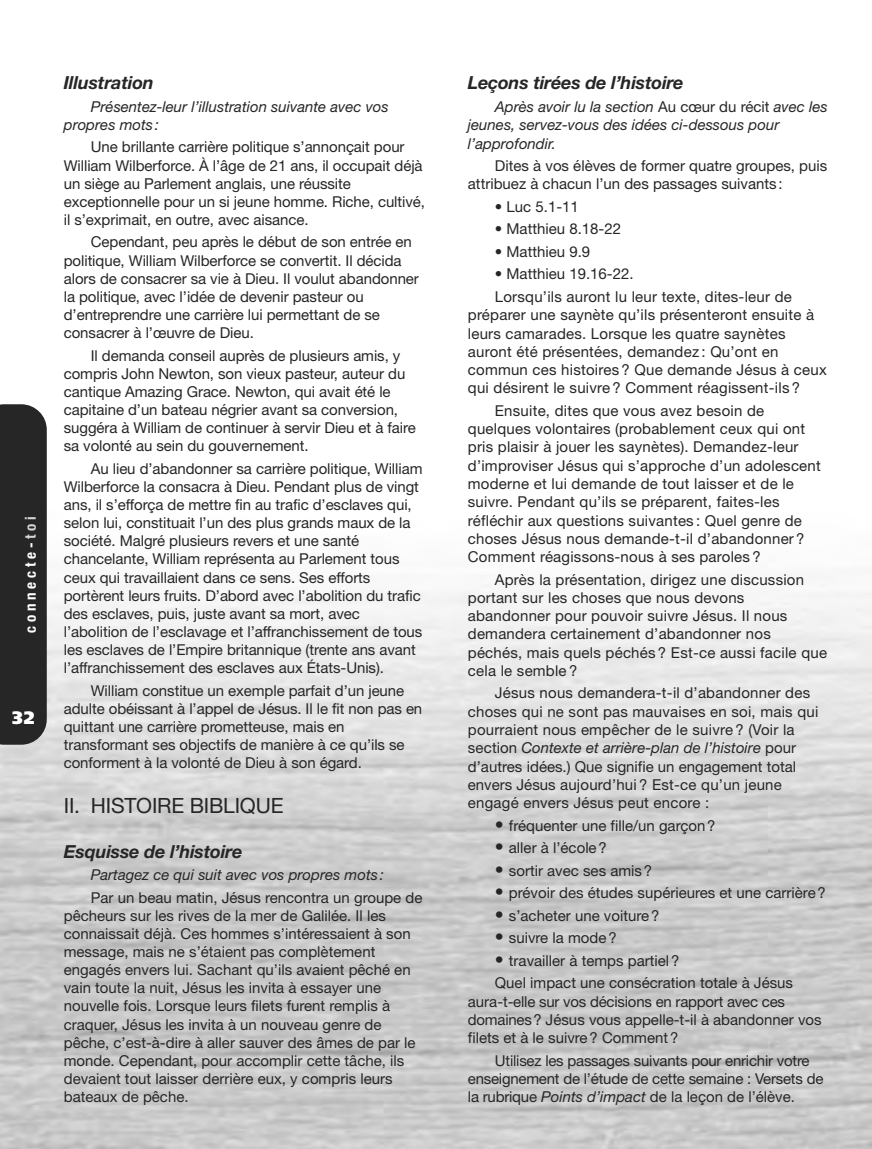
<style>
.page{position:relative;width:872px;height:1149px;background:#fff}
.page>*{position:absolute;margin:0;border:0;box-sizing:border-box;transform-origin:0 0}
.t1{font:21px "Helvetica Neue LT Std";letter-spacing:-.01em;color:#272627}
.t2{font:italic 700 18px "Helvetica Neue LT Std";letter-spacing:-.01em;color:#272627}
.t3{font:900 18px "Frutiger";color:#fff}
.t4{font:15px/18.1px "Helvetica Neue LT Std";color:#272627}
.t5{font:italic 15px/18.3px "Helvetica Neue LT Std";color:#272627}
.t6{font:700 condensed 15px "Helvetica Neue";letter-spacing:.25em;color:#fff}
.s1{color:#d4d4d4}
.s2{font-style:normal}
.s3{font-style:italic}
.s4{font-size:18px}
</style>
<div class="page">
<img style="left:0;top:575px;width:872px;height:573px">
<div style="left:0;top:404px;width:47px;height:340px;background:#272627"></div>
<p class="t6" style="left:21px;top:632px;width:118px;rotate:-90deg">connecte-<span class="s1">toi</span></p>
<p class="t3" style="left:12px;top:710px;width:24px">32</p>
<p class="t2" style="left:64px;top:77px;width:91px">Illustration</p>
<p class="t5" style="left:64px;top:99px;width:326px;text-indent:27px">Présentez-leur l’illustration suivante avec vos propres mots :</p>
<p class="t4" style="left:64px;top:139px;width:363px;text-indent:27px">Une brillante carrière politique s’annonçait pour William Wilberforce. À l’âge de 21 ans, il occupait déjà un siège au Parlement anglais, une réussite exceptionnelle pour un si jeune homme. Riche, cultivé, il s’exprimait, en outre, avec aisance.</p>
<p class="t4" style="left:64px;top:234px;width:356px;text-indent:27px">Cependant, peu après le début de son entrée en politique, William Wilberforce se convertit. Il décida alors de consacrer sa vie à Dieu. Il voulut abandonner la politique, avec l’idée de devenir pasteur ou d’entreprendre une carrière lui permettant de se consacrer à l’œuvre de Dieu.</p>
<p class="t4" style="left:64px;top:347px;width:353px;text-indent:27px">Il demanda conseil auprès de plusieurs amis, y compris John Newton, son vieux pasteur, auteur du cantique Amazing Grace. Newton, qui avait été le capitaine d’un bateau négrier avant sa conversion, suggéra à William de continuer à servir Dieu et à faire sa volonté au sein du gouvernement.</p>
<p class="t4" style="left:64px;top:460px;width:360px;text-indent:27px">Au lieu d’abandonner sa carrière politique, William Wilberforce la consacra à Dieu. Pendant plus de vingt ans, il s’efforça de mettre fin au trafic d’esclaves qui, selon lui, constituait l’un des plus grands maux de la société. Malgré plusieurs revers et une santé chancelante, William représenta au Parlement tous ceux qui travaillaient dans ce sens. Ses efforts portèrent leurs fruits. D’abord avec l’abolition du trafic des esclaves, puis, juste avant sa mort, avec l’abolition de l’esclavage et l’affranchissement de tous les esclaves de l’Empire britannique (trente ans avant l’affranchissement des esclaves aux États-Unis).</p>
<p class="t4" style="left:64px;top:682px;width:360px;text-indent:27px">William constitue un exemple parfait d’un jeune adulte obéissant à l’appel de Jésus. Il le fit non pas en quittant une carrière prometteuse, mais en transformant ses objectifs de manière à ce qu’ils se conforment à la volonté de Dieu à son égard.</p>
<h1 class="t1" style="left:64px;top:797px;width:221px">II. HISTOIRE BIBLIQUE</h1>
<p class="t2" style="left:64px;top:844px;width:180px">Esquisse de l’histoire</p>
<p class="t5" style="left:91px;top:866px;width:295px">Partagez ce qui suit avec vos propres mots :</p>
<p class="t4" style="left:64px;top:889px;width:360px;text-indent:27px">Par un beau matin, Jésus rencontra un groupe de pêcheurs sur les rives de la mer de Galilée. Il les connaissait déjà. Ces hommes s’intéressaient à son message, mais ne s’étaient pas complètement engagés envers lui. Sachant qu’ils avaient pêché en vain toute la nuit, Jésus les invita à essayer une nouvelle fois. Lorsque leurs filets furent remplis à craquer, Jésus les invita à un nouveau genre de pêche, c’est-à-dire à aller sauver des âmes de par le monde. Cependant, pour accomplir cette tâche, ils devaient tout laisser derrière eux, y compris leurs bateaux de pêche.</p>
<p class="t2" style="left:468px;top:77px;width:217px">Leçons tirées de l’histoire</p>
<p class="t5" style="left:468px;top:99px;width:361px;text-indent:27px">Après avoir lu la section <span class="s2">Au cœur du récit</span> avec les jeunes, servez-vous des idées ci-dessous pour l’approfondir.</p>
<p class="t4" style="left:468px;top:158px;width:361px;text-indent:27px">Dites à vos élèves de former quatre groupes, puis attribuez à chacun l’un des passages suivants :</p>
<p class="t4" style="left:495px;top:199px;width:85px">• Luc 5.1-11</p>
<p class="t4" style="left:495px;top:221px;width:128px">• Matthieu 8.18-22</p>
<p class="t4" style="left:495px;top:244px;width:97px">• Matthieu 9.9</p>
<p class="t4" style="left:495px;top:264px;width:298px;line-height:22.5px">• Matthieu 19.16-22.<br>Lorsqu’ils auront lu leur texte, dites-leur de</p>
<p class="t4" style="left:468px;top:307px;width:360px">préparer une saynète qu’ils présenteront ensuite à leurs camarades. Lorsque les quatre saynètes auront été présentées, demandez : Qu’ont en commun ces histoires ? Que demande Jésus à ceux qui désirent le suivre ? Comment réagissent-ils ?</p>
<p class="t4" style="left:468px;top:403px;width:354px;text-indent:27px">Ensuite, dites que vous avez besoin de quelques volontaires (probablement ceux qui ont pris plaisir à jouer les saynètes). Demandez-leur d’improviser Jésus qui s’approche d’un adolescent moderne et lui demande de tout laisser et de le suivre. Pendant qu’ils se préparent, faites-les réfléchir aux questions suivantes : Quel genre de choses Jésus nous demande-t-il d’abandonner ?<br>Comment réagissons-nous à ses paroles ?</p>
<p class="t4" style="left:468px;top:571px;width:361px;text-indent:27px">Après la présentation, dirigez une discussion portant sur les choses que nous devons abandonner pour pouvoir suivre Jésus. Il nous demandera certainement d’abandonner nos péchés, mais quels péchés ? Est-ce aussi facile que cela le semble ?</p>
<p class="t4" style="left:468px;top:685px;width:352px;text-indent:27px">Jésus nous demandera-t-il d’abandonner des choses qui ne sont pas mauvaises en soi, mais qui pourraient nous empêcher de le suivre ? (Voir la section <span class="s3">Contexte et arrière-plan de l’histoire</span> pour d’autres idées.) Que signifie un engagement total envers Jésus aujourd’hui ? Est-ce qu’un jeune engagé envers Jésus peut encore :</p>
<p class="t4" style="left:495px;top:817px;width:222px"><span class="s4">•</span> fréquenter une fille/un garçon ?</p>
<p class="t4" style="left:495px;top:839px;width:113px"><span class="s4">•</span> aller à l’école ?</p>
<p class="t4" style="left:495px;top:862px;width:159px"><span class="s4">•</span> sortir avec ses amis ?</p>
<p class="t4" style="left:495px;top:884px;width:332px"><span class="s4">•</span> prévoir des études supérieures et une carrière ?</p>
<p class="t4" style="left:495px;top:907px;width:166px"><span class="s4">•</span> s’acheter une voiture ?</p>
<p class="t4" style="left:495px;top:929px;width:123px"><span class="s4">•</span> suivre la mode ?</p>
<p class="t4" style="left:495px;top:950px;width:300px;line-height:22.5px"><span class="s4">•</span> travailler à temps partiel ?<br>Quel impact une consécration totale à Jésus</p>
<p class="t4" style="left:468px;top:993px;width:355px">aura-t-elle sur vos décisions en rapport avec ces domaines ? Jésus vous appelle-t-il à abandonner vos filets et à le suivre ? Comment ?</p>
<p class="t4" style="left:468px;top:1052px;width:357px;text-indent:27px">Utilisez les passages suivants pour enrichir votre enseignement de l’étude de cette semaine : Versets de la rubrique <span class="s3">Points d’impact</span> de la leçon de l’élève.</p>
</div>
